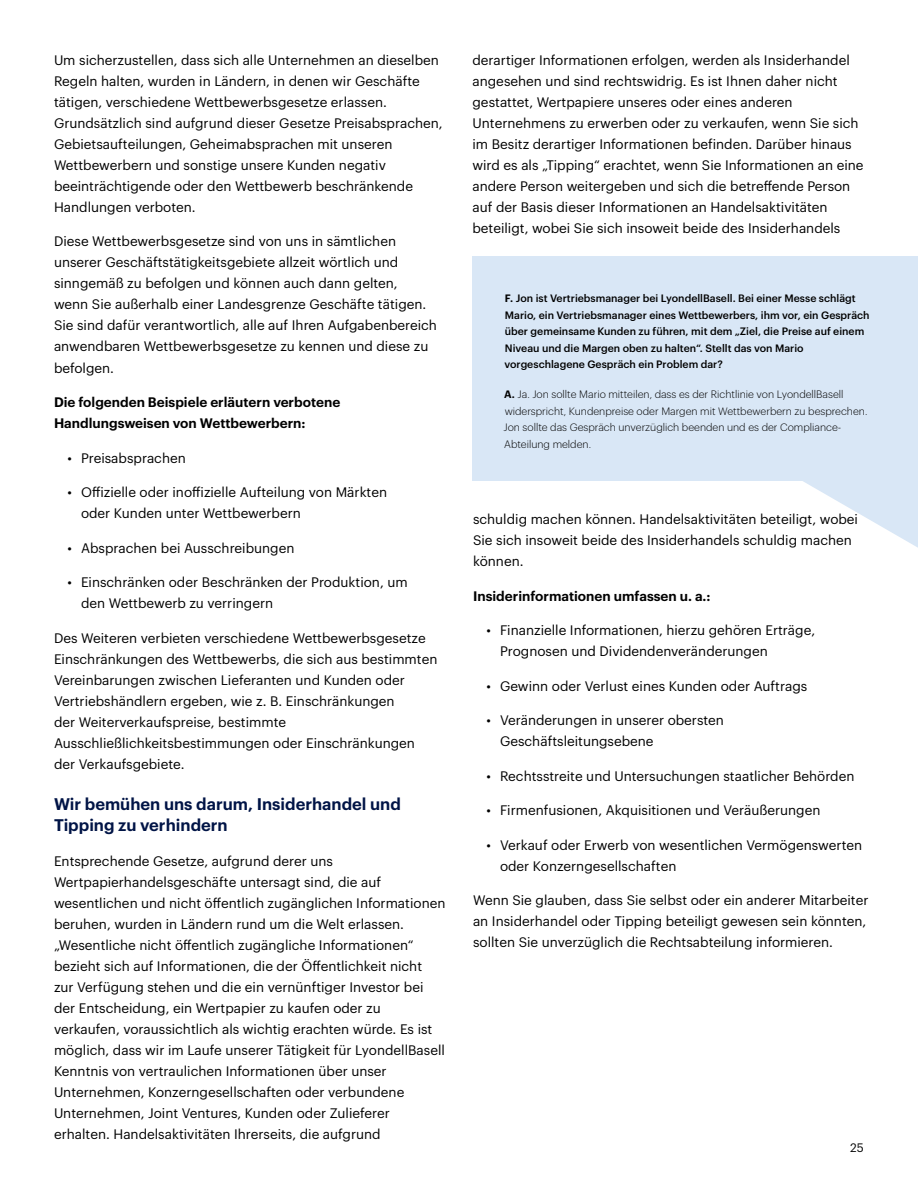
<style>
.page{position:relative;width:918px;height:1188px;background:#fff}
.page>*{position:absolute;margin:0;border:0;box-sizing:border-box;transform-origin:0 0}
.t1{font:600 16.5px/21px "Graphik";color:#001446}
.t2{font:13.5px/21px "Graphik";color:#000}
.t3{font:600 13.5px/21px "Graphik";color:#000}
.t4{font:12px "Graphik";color:#000}
.t5{font:500 10.5px/16.5px "Graphik";color:#000}
.t6{font:300 10.5px/16.5px "Graphik";color:#000}
.s1{font-weight:600}
</style>
<div class="page">
<svg style="left:803px;top:481px;width:115px;height:67px"></svg>
<div style="left:472px;top:256px;width:446px;height:225px;background:#d9e7f6"></div>
<p class="t2" style="left:54px;top:48px;width:390px">Um sicherzustellen, dass sich alle Unternehmen an dieselben Regeln halten, wurden in Ländern, in denen wir Geschäfte tätigen, verschiedene Wettbewerbsgesetze erlassen.<br>Grundsätzlich sind aufgrund dieser Gesetze Preisabsprachen, Gebietsaufteilungen, Geheimabsprachen mit unseren Wettbewerbern und sonstige unsere Kunden negativ beeinträchtigende oder den Wettbewerb beschränkende Handlungen verboten.</p>
<p class="t2" style="left:54px;top:230px;width:385px">Diese Wettbewerbsgesetze sind von uns in sämtlichen unserer Geschäftstätigkeitsgebiete allzeit wörtlich und sinngemäß zu befolgen und können auch dann gelten,<br>wenn Sie außerhalb einer Landesgrenze Geschäfte tätigen.<br>Sie sind dafür verantwortlich, alle auf Ihren Aufgabenbereich anwendbaren Wettbewerbsgesetze zu kennen und diese zu befolgen.</p>
<p class="t3" style="left:54px;top:390px;width:288px">Die folgenden Beispiele erläutern verbotene<br>Handlungsweisen von Wettbewerbern:</p>
<p class="t2" style="left:68px;top:446px;width:120px">• Preisabsprachen</p>
<p class="t2" style="left:81px;top:481px;width:308px;text-indent:-14px">• Offizielle oder inoffizielle Aufteilung von Märkten oder Kunden unter Wettbewerbern</p>
<p class="t2" style="left:68px;top:536px;width:228px">• Absprachen bei Ausschreibungen</p>
<p class="t2" style="left:81px;top:571px;width:328px;text-indent:-14px">• Einschränken oder Beschränken der Produktion, um den Wettbewerb zu verringern</p>
<p class="t2" style="left:54px;top:626px;width:385px">Des Weiteren verbieten verschiedene Wettbewerbsgesetze Einschränkungen des Wettbewerbs, die sich aus bestimmten Vereinbarungen zwischen Lieferanten und Kunden oder Vertriebshändlern ergeben, wie z. B. Einschränkungen<br>der Weiterverkaufspreise, bestimmte Ausschließlichkeitsbestimmungen oder Einschränkungen der Verkaufsgebiete.</p>
<p class="t1" style="left:54px;top:792px;width:348px">Wir bemühen uns darum, Insiderhandel und<br>Tipping zu verhindern</p>
<p class="t2" style="left:54px;top:849px;width:393px">Entsprechende Gesetze, aufgrund derer uns Wertpapierhandelsgeschäfte untersagt sind, die auf wesentlichen und nicht öffentlich zugänglichen Informationen beruhen, wurden in Ländern rund um die Welt erlassen. „Wesentliche nicht öffentlich zugängliche Informationen“ bezieht sich auf Informationen, die der Öffentlichkeit nicht<br>zur Verfügung stehen und die ein vernünftiger Investor bei der Entscheidung, ein Wertpapier zu kaufen oder zu verkaufen, voraussichtlich als wichtig erachten würde. Es ist möglich, dass wir im Laufe unserer Tätigkeit für LyondellBasell Kenntnis von vertraulichen Informationen über unser Unternehmen, Konzerngesellschaften oder verbundene Unternehmen, Joint Ventures, Kunden oder Zulieferer erhalten. Handelsaktivitäten Ihrerseits, die aufgrund</p>
<p class="t2" style="left:472px;top:48px;width:393px">derartiger Informationen erfolgen, werden als Insiderhandel angesehen und sind rechtswidrig. Es ist Ihnen daher nicht gestattet, Wertpapiere unseres oder eines anderen Unternehmens zu erwerben oder zu verkaufen, wenn Sie sich im Besitz derartiger Informationen befinden. Darüber hinaus wird es als „Tipping“ erachtet, wenn Sie Informationen an eine andere Person weitergeben und sich die betreffende Person auf der Basis dieser Informationen an Handelsaktivitäten beteiligt, wobei Sie sich insoweit beide des Insiderhandels</p>
<p class="t5" style="left:505px;top:289px;width:367px"><span class="s1">F.</span> Jon ist Vertriebsmanager bei LyondellBasell. Bei einer Messe schlägt Mario, ein Vertriebsmanager eines Wettbewerbers, ihm vor, ein Gespräch über gemeinsame Kunden zu führen, mit dem „Ziel, die Preise auf einem Niveau und die Margen oben zu halten“. Stellt das von Mario vorgeschlagene Gespräch ein Problem dar?</p>
<p class="t6" style="left:503px;top:386px;width:365px"><span class="s1">A.</span> Ja. Jon sollte Mario mitteilen, dass es der Richtlinie von LyondellBasell widerspricht, Kundenpreise oder Margen mit Wettbewerbern zu besprechen.<br>Jon sollte das Gespräch unverzüglich beenden und es der Compliance-Abteilung melden.</p>
<p class="t2" style="left:473px;top:508px;width:387px">schuldig machen können. Handelsaktivitäten beteiligt, wobei<br>Sie sich insoweit beide des Insiderhandels schuldig machen können.</p>
<p class="t3" style="left:473px;top:584px;width:239px">Insiderinformationen umfassen u. a.:</p>
<p class="t2" style="left:500px;top:619px;width:317px;text-indent:-14px">• Finanzielle Informationen, hierzu gehören Erträge,<br>Prognosen und Dividendenveränderungen</p>
<p class="t2" style="left:487px;top:674px;width:322px">• Gewinn oder Verlust eines Kunden oder Auftrags</p>
<p class="t2" style="left:500px;top:709px;width:225px;text-indent:-14px">• Veränderungen in unserer obersten<br>Geschäftsleitungsebene</p>
<p class="t2" style="left:487px;top:764px;width:369px">• Rechtsstreite und Untersuchungen staatlicher Behörden</p>
<p class="t2" style="left:487px;top:799px;width:335px">• Firmenfusionen, Akquisitionen und Veräußerungen</p>
<p class="t2" style="left:500px;top:833px;width:364px;text-indent:-14px">• Verkauf oder Erwerb von wesentlichen Vermögenswerten oder Konzerngesellschaften</p>
<p class="t2" style="left:473px;top:889px;width:397px">Wenn Sie glauben, dass Sie selbst oder ein anderer Mitarbeiter an Insiderhandel oder Tipping beteiligt gewesen sein könnten, sollten Sie unverzüglich die Rechtsabteilung informieren.</p>
<p class="t4" style="left:850px;top:1139px;width:15px">25</p>
</div>
